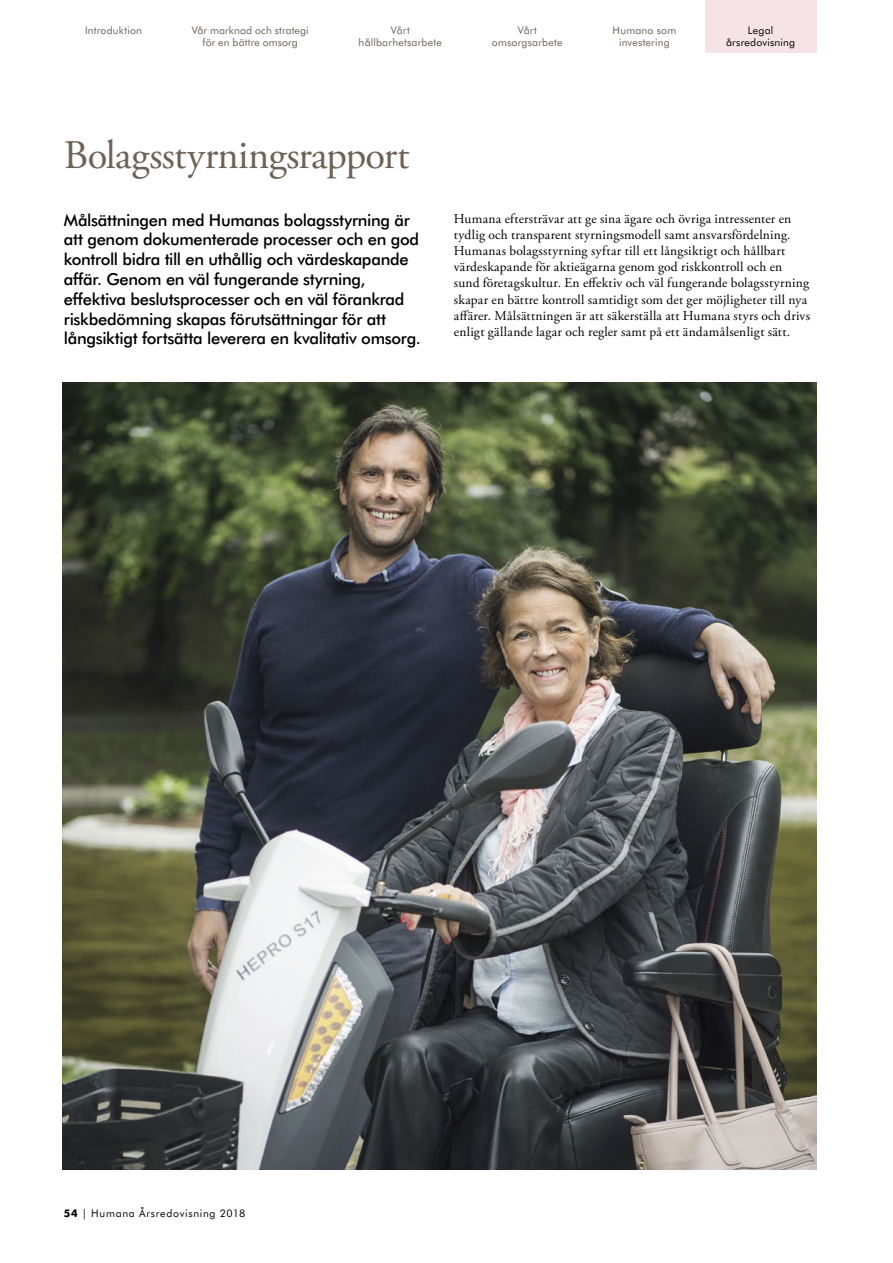
<style>
.page{position:relative;width:893px;height:1263px;background:#fff}
.page>*{position:absolute;margin:0;border:0;box-sizing:border-box;transform-origin:0 0}
.t1{font:40.5px "Adobe Garamond Pro";letter-spacing:-.015em;color:#6d6255}
.t2{font:500 16.5px/19.8px "Futura BT";letter-spacing:-.02em;color:#000}
.t3{font:13.5px/16.2px "Adobe Garamond Pro";letter-spacing:.015em;color:#000}
.t4{font:10.5px/12px "Futura BT";letter-spacing:.015em;color:#6d6255;text-align:center}
.t5{font:10.5px "Futura BT";letter-spacing:.055em;color:#000}
.t6{font:10.5px/12px "Futura BT";letter-spacing:.02em;color:#000;text-align:center}
.s1{font-weight:800}
</style>
<div class="page">
<img style="left:63px;top:383px;width:753px;height:786px">
<div style="left:705px;top:0;width:111px;height:53px;background:#f6e3e6"></div>
<p class="t4" style="left:85px;top:24px;width:58px">Introduktion</p>
<p class="t4" style="left:359px;top:24px;width:85px">Vårt hållbarhetsarbete</p>
<p class="t4" style="left:492px;top:24px;width:72px">Vårt omsorgsarbete</p>
<p class="t4" style="left:613px;top:24px;width:65px">Humana som investering</p>
<p class="t6" style="left:726px;top:24px;width:70px">Legal årsredovisning</p>
<p class="t4" style="left:192px;top:24px;width:119px">Vår marknad och strategi för en bättre omsorg</p>
<h1 class="t1" style="left:64px;top:130px;width:347px">Bolagsstyrningsrapport</h1>
<p class="t2" style="left:64px;top:210px;width:358px">Målsättningen med Humanas bolagsstyrning är att genom dokumenterade processer och en god kontroll bidra till en uthållig och värdeskapande affär. Genom en väl fungerande styrning, effektiva beslutsprocesser och en väl förankrad riskbedömning skapas förutsättningar för att långsiktigt fortsätta leverera en kvalitativ omsorg.</p>
<p class="t3" style="left:454px;top:211px;width:358px">Humana eftersträvar att ge sina ägare och övriga intressenter en tydlig och transparent styrningsmodell samt ansvarsfördelning.<br>Humanas bolagsstyrning syftar till ett långsiktigt och hållbart värdeskapande för aktieägarna genom god riskkontroll och en sund företagskultur. En effektiv och väl fungerande bolagsstyrning skapar en bättre kontroll samtidigt som det ger möjligheter till nya affärer. Målsättningen är att säkerställa att Humana styrs och drivs enligt gällande lagar och regler samt på ett ändamålsenligt sätt.</p>
<p class="t5" style="left:64px;top:1207px;width:183px"><span class="s1">54</span> | Humana Årsredovisning 2018</p>
</div>
